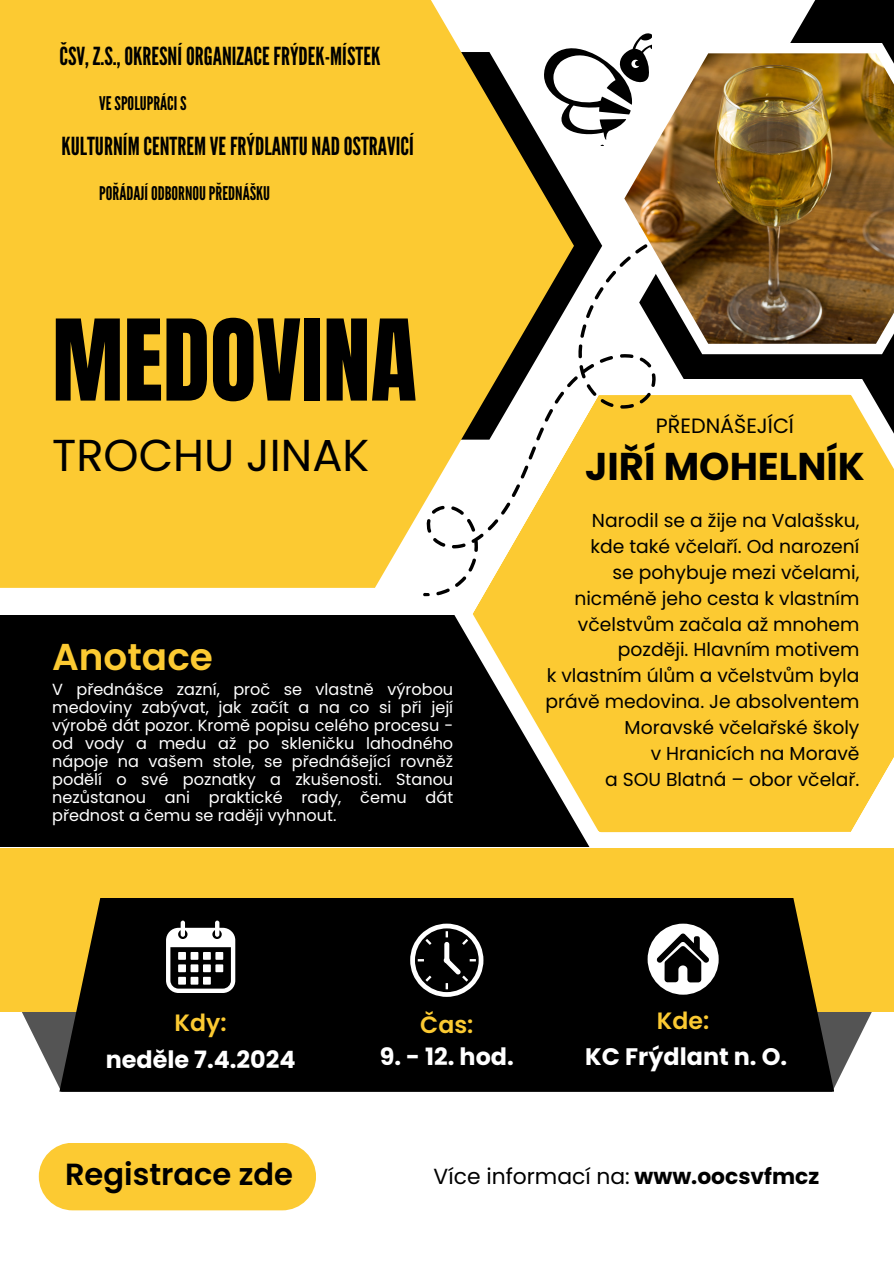
<style>
.page{position:relative;width:894px;height:1264px;background:#fff}
.page>*{position:absolute;margin:0;border:0;box-sizing:border-box;transform-origin:0 0}
.t1{font:95.55px "Anton";color:#000}
.t2{font:44.7px "Poppins";color:#000}
.t3{font:700 38.7px "Poppins";color:#000}
.t4{font:600 37.35px "Poppins";color:#fcca32}
.t5{font:600 30.6px "Poppins";color:#000}
.t6{font:24.9px "League Gothic";color:#000}
.t7{font:700 23.85px "Poppins";color:#fff}
.t8{font:600 23.55px "Poppins";color:#fcca32}
.t9{font:21.75px "Poppins";color:#000}
.t10{font:20.7px "Poppins";color:#000}
.t11{font:18.9px "League Gothic";color:#000}
.t12{font:18.75px/25.8px "Poppins";color:#000;text-align:right}
.t13{font:16.05px/18px "Poppins";color:#fff;text-align:justify}
.s1{font-weight:700}
</style>
<div class="page">
<div style="left:0;top:0;width:574px;height:588px;background:#fcca32"></div>
<svg style="left:431px;top:0;width:137px;height:221px"></svg>
<div style="left:0;top:615px;width:624px;height:232px;background:#000"></div>
<svg style="left:651px;top:0;width:242px;height:43px"></svg>
<svg style="left:22px;top:1012px;width:850px;height:80px"></svg>
<div style="left:0;top:848px;width:893px;height:164px;background:#fcca32"></div>
<div style="left:60px;top:898px;width:774px;height:193px;background:#000"></div>
<div style="left:39px;top:1142px;width:277px;height:68px;background:#fcca32;border-radius:34px"></div>
<svg style="left:166px;top:920px;width:69px;height:72px;background:#6f6f6f"></svg>
<div style="left:178px;top:952px;width:8px;height:7px;background:#fff"></div>
<div style="left:178px;top:964px;width:8px;height:8px;background:#fff"></div>
<div style="left:178px;top:976px;width:8px;height:8px;background:#fff"></div>
<div style="left:190px;top:952px;width:8px;height:7px;background:#fff"></div>
<div style="left:190px;top:964px;width:8px;height:8px;background:#fff"></div>
<div style="left:190px;top:976px;width:8px;height:8px;background:#fff"></div>
<div style="left:203px;top:952px;width:8px;height:7px;background:#fff"></div>
<div style="left:203px;top:964px;width:8px;height:8px;background:#fff"></div>
<div style="left:203px;top:976px;width:8px;height:8px;background:#fff"></div>
<div style="left:215px;top:952px;width:8px;height:7px;background:#fff"></div>
<div style="left:215px;top:964px;width:8px;height:8px;background:#fff"></div>
<svg style="left:410px;top:940px;width:73px;height:56px;background:#3e3e3e"></svg>
<svg style="left:647px;top:940px;width:71px;height:54px;background:#828282"></svg>
<svg style="left:409px;top:344px;width:484px;height:596px;fill:#fcca32"></svg>
<svg style="left:543px;top:33px;width:108px;height:113px"></svg>
<svg style="left:404px;top:221px;width:380px;height:375px"></svg>
<img style="left:624px;top:53px;width:269px;height:291px">
<p class="t6" style="left:59px;top:42px;width:322px">ČSV, Z.S.,OKRESNÍORGANIZACE FRÝDEK-MÍSTEK</p>
<p class="t11" style="left:99px;top:93px;width:89px">VESPOLUPRÁCIS</p>
<p class="t6" style="left:61px;top:131px;width:354px">KULTURNÍM CENTREM VE FRÝDLANTUNADOSTRAVICÍ</p>
<p class="t11" style="left:99px;top:182px;width:172px">POŘÁDAJÍODBORNOUPŘEDNÁŠKU</p>
<p class="t1" style="left:52px;top:292px;width:366px">MEDOVINA</p>
<p class="t2" style="left:52px;top:423px;width:318px">TROCHU JINAK</p>
<p class="t4" style="left:52px;top:631px;width:162px">Anotace</p>
<h3 class="t13" style="left:52px;top:680px;width:402px">V přednášce zazní, proč se vlastně výrobou medoviny zabývat, jak začít a na co si při její výrobě dát pozor. Kromě popisu celého procesu - od vody a medu až po skleničku lahodného nápoje na vašem stole, se přednášející rovněž podělí o své poznatky a zkušenosti. Stanou nezůstanou ani praktické rady, čemu dát přednost a čemu se raději vyhnout.</h3>
<p class="t10" style="left:655px;top:411px;width:140px">PŘEDNÁŠEJÍCÍ</p>
<p class="t3" style="left:585px;top:439px;width:281px">JIŘÍ MOHELNÍK</p>
<p class="t12" style="left:591px;top:507px;width:269px">Narodil se a žije na Valašsku,</p>
<h4 class="t12" style="left:590px;top:533px;width:270px">kde také včelaří. Od narození</h4>
<p class="t12" style="left:574px;top:559px;width:286px">se pohybuje mezi včelami, nicméně jeho cesta k vlastním včelstvům začala až mnohem později. Hlavním motivem</p>
<p class="t12" style="left:545px;top:663px;width:315px">k vlastním úlům a včelstvům byla právě medovina. Je absolventem<br>Moravské včelařské školy</p>
<p class="t12" style="left:650px;top:740px;width:210px">v Hranicích na Moravě</p>
<p class="t12" style="left:604px;top:766px;width:256px">a SOU Blatná – obor včelař.</p>
<h6 class="t8" style="left:174px;top:1006px;width:54px">Kdy:</h6>
<p class="t7" style="left:106px;top:1043px;width:191px">neděle 7.4.2024</p>
<h6 class="t8" style="left:420px;top:1008px;width:55px">Čas:</h6>
<p class="t7" style="left:379px;top:1040px;width:135px">9. - 12. hod.</p>
<h1 class="t8" style="left:656px;top:1004px;width:54px">Kde:</h1>
<p class="t7" style="left:585px;top:1040px;width:203px">KC Frýdlant n. O.</p>
<p class="t5" style="left:65px;top:1153px;width:229px">Registrace zde</p>
<p class="t9" style="left:433px;top:1160px;width:387px">Více informací na: <span class="s1">www.oocsvfmcz</span></p>
</div>
